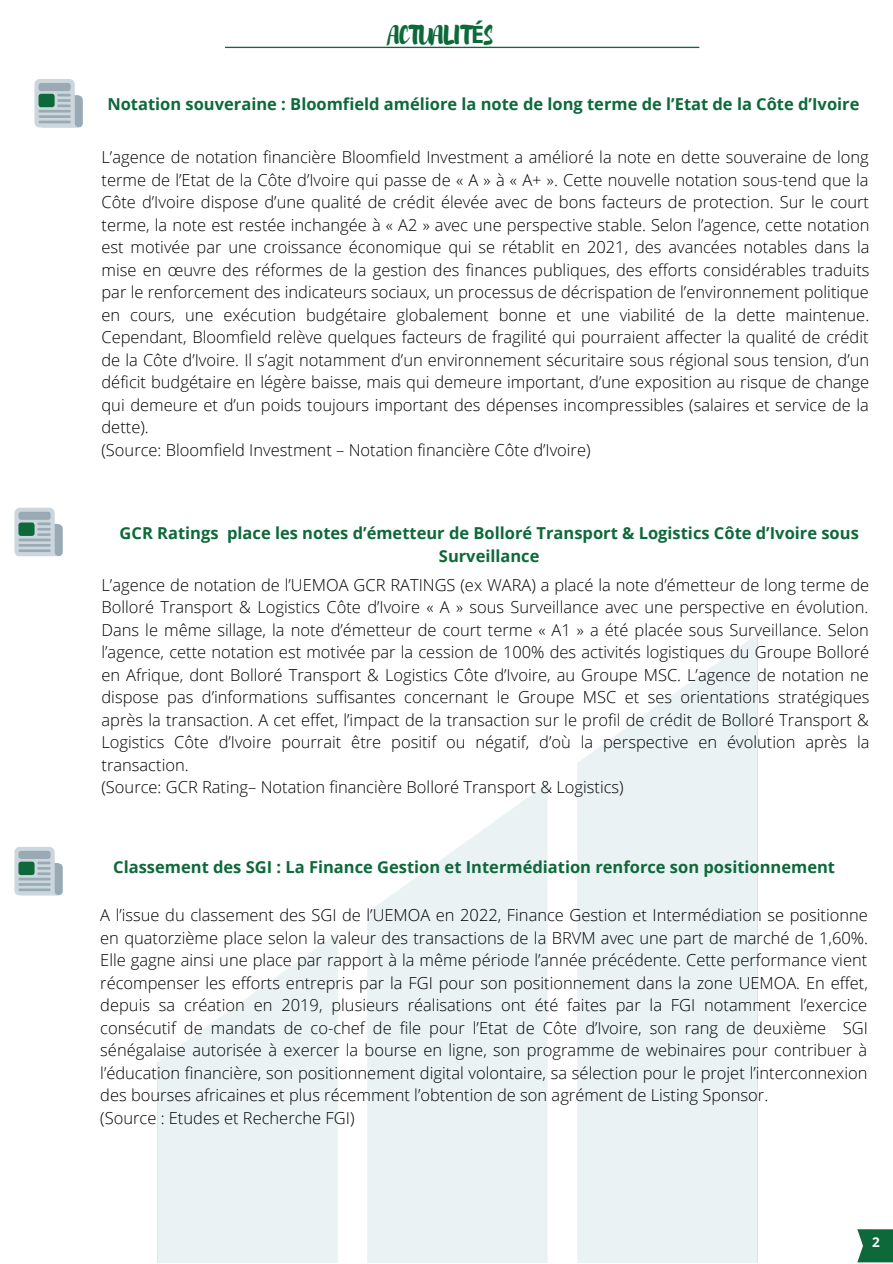
<style>
.page{position:relative;width:893px;height:1264px;background:#fff}
.page>*{position:absolute;margin:0;border:0;box-sizing:border-box;transform-origin:0 0}
.t1{font:24px "Brusher";letter-spacing:-.01em;color:#0d693a}
.t2{font:300 16.5px/22.5px "Open Sans";color:#000}
.t3{font:700 16.5px/22.5px "Open Sans";color:#0d693a;text-align:center}
.t4{font:700 13.5px "Open Sans";color:#fff}
.s1{font-family:"Noto Sans";font-weight:700}
</style>
<div class="page">
<svg style="left:225px;top:47px;width:474px;height:1px"></svg>
<svg style="left:857px;top:1229px;width:35px;height:33px"></svg>
<svg style="left:34px;top:79px;width:49px;height:48px;background:#bbc7cf"></svg>
<div style="left:38px;top:94px;width:17px;height:13px;background:#0d693a;border-radius:3px"></div>
<svg style="left:14px;top:507px;width:49px;height:49px;background:#bcc8d0"></svg>
<div style="left:18px;top:522px;width:17px;height:14px;background:#0d693a;border-radius:3px"></div>
<svg style="left:14px;top:847px;width:49px;height:48px;background:#bbc7cf"></svg>
<div style="left:18px;top:861px;width:17px;height:14px;background:#0d693a;border-radius:3px"></div>
<h1 class="t1" style="left:389px;top:19px;width:106px">ACTUALIT<span class="s1">É</span>S</h1>
<p class="t3" style="left:107px;top:92px;width:753px">Notation souveraine : Bloomfield améliore la note de long terme de l’Etat de la Côte d’Ivoire</p>
<p class="t2" style="left:101px;top:145px;width:769px">L’agence de notation financière Bloomfield Investment a amélioré la note en dette souveraine de long terme de l’Etat de la Côte d’Ivoire qui passe de « A » à « A+ ». Cette nouvelle notation sous-tend que la Côte d’Ivoire dispose d’une qualité de crédit élevée avec de bons facteurs de protection. Sur le court terme, la note est restée inchangée à « A2 » avec une perspective stable. Selon l’agence, cette notation est motivée par une croissance économique qui se rétablit en 2021, des avancées notables dans la mise en œuvre des réformes de la gestion des finances publiques, des efforts considérables traduits par le renforcement des indicateurs sociaux, un processus de décrispation de l’environnement politique en cours, une exécution budgétaire globalement bonne et une viabilité de la dette maintenue.<br>Cependant, Bloomfield relève quelques facteurs de fragilité qui pourraient affecter la qualité de crédit de la Côte d’Ivoire. Il s’agit notamment d’un environnement sécuritaire sous régional sous tension, d’un déficit budgétaire en légère baisse, mais qui demeure important, d’une exposition au risque de change qui demeure et d’un poids toujours important des dépenses incompressibles (salaires et service de la dette).<br>(Source: Bloomfield Investment – Notation financière Côte d’Ivoire)</p>
<p class="t3" style="left:120px;top:521px;width:740px">GCR Ratings place les notes d’émetteur de Bolloré Transport &amp; Logistics Côte d’Ivoire sous<br>Surveillance</p>
<p class="t2" style="left:101px;top:573px;width:769px">L’agence de notation de l’UEMOA GCR RATINGS (ex WARA) a placé la note d’émetteur de long terme de Bolloré Transport &amp; Logistics Côte d’Ivoire « A » sous Surveillance avec une perspective en évolution.<br>Dans le même sillage, la note d’émetteur de court terme « A1 » a été placée sous Surveillance. Selon l’agence, cette notation est motivée par la cession de 100% des activités logistiques du Groupe Bolloré en Afrique, dont Bolloré Transport &amp; Logistics Côte d’Ivoire, au Groupe MSC. L’agence de notation ne dispose pas d’informations suffisantes concernant le Groupe MSC et ses orientations stratégiques après la transaction. A cet effet, l’impact de la transaction sur le profil de crédit de Bolloré Transport &amp; Logistics Côte d’Ivoire pourrait être positif ou négatif, d’où la perspective en évolution après la transaction.<br>(Source: GCR Rating– Notation financière Bolloré Transport &amp; Logistics)</p>
<p class="t3" style="left:113px;top:855px;width:723px">Classement des SGI : La Finance Gestion et Intermédiation renforce son positionnement</p>
<p class="t2" style="left:100px;top:903px;width:769px">A l’issue du classement des SGI de l’UEMOA en 2022, Finance Gestion et Intermédiation se positionne en quatorzième place selon la valeur des transactions de la BRVM avec une part de marché de 1,60%.<br>Elle gagne ainsi une place par rapport à la même période l’année précédente. Cette performance vient récompenser les efforts entrepris par la FGI pour son positionnement dans la zone UEMOA. En effet, depuis sa création en 2019, plusieurs réalisations ont été faites par la FGI notamment l’exercice consécutif de mandats de co-chef de file pour l’Etat de Côte d’Ivoire, son rang de deuxième SGI sénégalaise autorisée à exercer la bourse en ligne, son programme de webinaires pour contribuer à l’éducation financière, son positionnement digital volontaire, sa sélection pour le projet l’interconnexion des bourses africaines et plus récemment l’obtention de son agrément de Listing Sponsor.<br>(Source : Etudes et Recherche FGI)</p>
<p class="t4" style="left:872px;top:1232px;width:9px">2</p>
</div>
